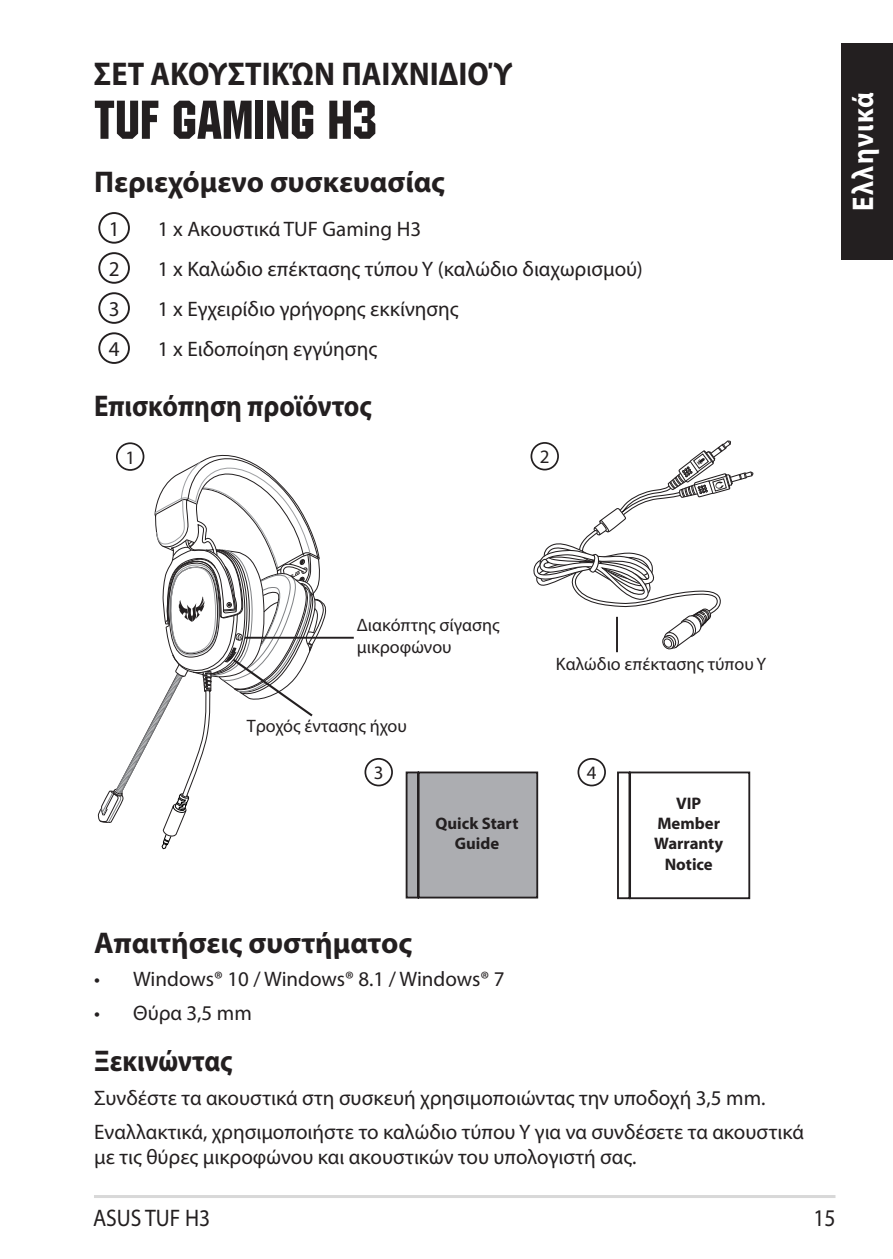
<style>
.page{position:relative;width:893px;height:1259px;background:#fff}
.page>*{position:absolute;margin:0;border:0;box-sizing:border-box;transform-origin:0 0}
.t1{font:54px "Machine IT Cby BT";color:#231f20}
.t2{font:700 semi-condensed 33px "Myriad Pro";color:#231f20}
.t3{font:700 30px "Myriad Pro";color:#231f20}
.t4{font:700 30px "Myriad Pro";color:#231f20;scale:.9 1}
.t5{font:700 30px "Myriad Pro";letter-spacing:.05em;color:#fff;scale:.9 1}
.t6{font:24px "Myriad Pro";color:#231f20;scale:.9 1}
.t7{font:21px/33.6px "Myriad Pro";color:#231f20}
.t8{font:18.9px "Myriad Pro";color:#231f20}
.t9{font:18px/21.6px "Myriad Pro";color:#231f20}
.t10{font:700 16.8px/20.1px "Myriad";color:#231f20;text-align:center}
.t11{font:700 16.8px/20.1px "Myriad Pro";color:#231f20;text-align:center}
</style>
<div class="page">
<hr style="left:94px;top:1195px;width:741px;height:3px;background:#d8d8d8">
<div style="left:841px;top:43px;width:52px;height:217px;background:#231f20"></div>
<div style="left:98px;top:212px;width:32px;height:32px;border:2px solid #231f20;border-radius:50%"></div>
<div style="left:98px;top:252px;width:32px;height:32px;border:2px solid #231f20;border-radius:50%"></div>
<div style="left:98px;top:292px;width:32px;height:32px;border:2px solid #231f20;border-radius:50%"></div>
<div style="left:98px;top:332px;width:32px;height:32px;border:2px solid #231f20;border-radius:50%"></div>
<div style="left:530px;top:442px;width:29px;height:28px;border:2px solid #231f20;border-radius:50%"></div>
<div style="left:364px;top:758px;width:29px;height:28px;border:2px solid #231f20;border-radius:50%"></div>
<div style="left:577px;top:758px;width:29px;height:28px;border:2px solid #231f20;border-radius:50%"></div>
<svg style="left:405px;top:771px;width:134px;height:128px;background:#a2a3a7"></svg>
<svg style="left:617px;top:771px;width:134px;height:129px"></svg>
<hr style="left:616px;top:617px;width:2px;height:35px;background:#231f20">
<svg style="left:531px;top:440px;width:223px;height:211px"></svg>
<div style="left:116px;top:442px;width:28px;height:29px;border:2px solid #231f20;border-radius:50%"></div>
<hr style="left:245px;top:637px;width:109px;height:1px;background:#231f20">
<svg style="left:100px;top:455px;width:224px;height:394px"></svg>
<h2 class="t2" style="left:94px;top:55px;width:420px">ΣΕΤ ΑΚΟΥΣΤΙΚΏΝ ΠΑΙΧΝΙΔΙΟΎ</h2>
<h1 class="t1" style="left:94px;top:88px;width:285px">TUF GAMING H3</h1>
<h3 class="t3" style="left:94px;top:162px;width:352px">Περιεχόμενο συσκευασίας</h3>
<p class="t7" style="left:109px;top:212px;width:12px">1</p>
<p class="t7" style="left:158px;top:212px;width:265px">1 x Ακουστικά TUF Gaming H3</p>
<p class="t7" style="left:109px;top:252px;width:12px">2</p>
<p class="t7" style="left:158px;top:252px;width:486px">1 x Καλώδιο επέκτασης τύπου Y (καλώδιο διαχωρισμού)</p>
<p class="t7" style="left:109px;top:292px;width:12px">3</p>
<p class="t7" style="left:158px;top:292px;width:302px">1 x Εγχειρίδιο γρήγορης εκκίνησης</p>
<p class="t7" style="left:109px;top:332px;width:12px">4</p>
<p class="t7" style="left:158px;top:332px;width:221px">1 x Ειδοποίηση εγγύησης</p>
<h3 class="t4" style="left:94px;top:386px;width:310px">Επισκόπηση προϊόντος</h3>
<p class="t8" style="left:125px;top:446px;width:11px">1</p>
<p class="t8" style="left:540px;top:445px;width:11px">2</p>
<h3 class="t5" style="left:843px;top:211px;width:134px;rotate:-90deg">Ελληνικά</h3>
<p class="t9" style="left:357px;top:614px;width:144px">Διακόπτης σίγασης μικροφώνου</p>
<p class="t9" style="left:247px;top:715px;width:162px">Τροχός έντασης ήχου</p>
<p class="t9" style="left:556px;top:652px;width:212px">Καλώδιο επέκτασης τύπου Y</p>
<p class="t8" style="left:374px;top:761px;width:11px">3</p>
<p class="t8" style="left:587px;top:761px;width:11px">4</p>
<p class="t11" style="left:436px;top:813px;width:84px">Quick Start<br>Guide</p>
<p class="t10" style="left:654px;top:794px;width:71px">VIP<br>Member<br>Warranty<br>Notice</p>
<h3 class="t3" style="left:94px;top:923px;width:320px">Απαιτήσεις συστήματος</h3>
<p class="t7" style="left:94px;top:962px;width:412px">• Windows® 10 / Windows® 8.1 / Windows® 7</p>
<p class="t7" style="left:94px;top:996px;width:159px">• Θύρα 3,5 mm</p>
<h3 class="t4" style="left:94px;top:1041px;width:155px">Ξεκινώντας</h3>
<p class="t7" style="left:94px;top:1081px;width:711px">Συνδέστε τα ακουστικά στη συσκευή χρησιμοποιώντας την υποδοχή 3,5 mm.<br>Εναλλακτικά, χρησιμοποιήστε το καλώδιο τύπου Y για να συνδέσετε τα ακουστικά</p>
<p class="t7" style="left:94px;top:1139px;width:544px">με τις θύρες μικροφώνου και ακουστικών του υπολογιστή σας.</p>
<p class="t6" style="left:93px;top:1203px;width:132px">ASUS TUF H3</p>
<p class="t6" style="left:813px;top:1203px;width:26px">15</p>
</div>
